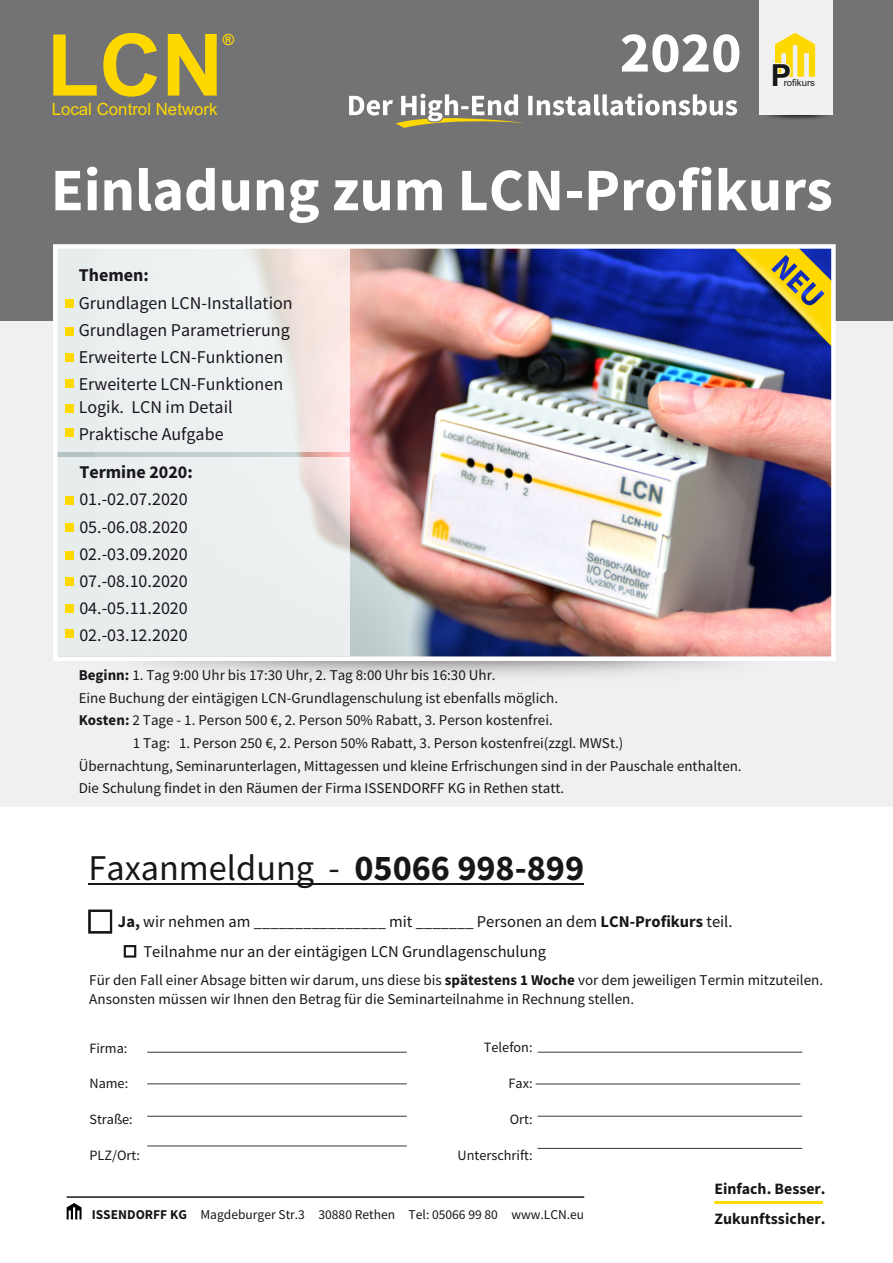
<style>
.page{position:relative;width:893px;height:1263px;background:#fff}
.page>*{position:absolute;margin:0;border:0;box-sizing:border-box;transform-origin:0 0}
.t1{font:700 86.1px "Arial";color:#ffd800}
.t2{font:700 60.3px "Source Sans Pro";color:#fff}
.t3{font:700 57.6px "Source Sans Pro";color:#fff}
.t4{font:36.3px "Source Sans Pro";color:#171716}
.t5{font:18px/27.2px "Source Sans Pro";color:#1a171c}
.t6{font:700 18px "Source Sans Pro";color:#1a171c}
.t7{font:16.8px "Arial";color:#ffd800}
.t8{font:16.5px "Source Sans Pro";color:#171716}
.t9{font:700 15.9px/29.8px "Source Sans Pro";letter-spacing:.005em;color:#171716}
.t10{font:700 15.45px "Arial";color:#ffd800}
.t11{font:15px/18.9px "Source Sans Pro";color:#171716}
.t12{font:15px "Source Sans Pro";color:#1a171c}
.t13{font:14.25px "Source Sans Pro";color:#171716}
.t14{font:13.5px "Source Sans Pro";color:#171716}
.t15{font:9.45px "Arial";color:#171716}
.s1{font-weight:700}
</style>
<div class="page">
<svg style="left:66px;top:909px;width:756px;height:311px"></svg>
<hr style="left:538px;top:1052px;width:264px;height:1px;background:#373837">
<hr style="left:536px;top:1084px;width:264px;height:1px;background:#373837">
<hr style="left:538px;top:1116px;width:264px;height:1px;background:#373837">
<hr style="left:147px;top:1146px;width:260px;height:1px;background:#373837">
<hr style="left:147px;top:1116px;width:260px;height:1px;background:#373837">
<hr style="left:147px;top:1083px;width:260px;height:1px;background:#373837">
<hr style="left:147px;top:1052px;width:260px;height:1px;background:#373837">
<hr style="left:538px;top:1148px;width:264px;height:1px;background:#373837">
<div style="left:88px;top:910px;width:24px;height:23px;border:2px solid #171716"></div>
<svg style="left:67px;top:1203px;width:15px;height:16px"></svg>
<hr style="left:67px;top:1196px;width:517px;height:2px;background:#171716">
<hr style="left:714px;top:1201px;width:109px;height:3px;background:#ffd800">
<div style="left:0;top:147px;width:893px;height:660px;background:#f0f0f0"></div>
<div style="left:0;top:0;width:893px;height:320px;background:#737375"></div>
<hr style="left:88px;top:883px;width:266px;height:2px;background:#171716">
<hr style="left:354px;top:883px;width:230px;height:2px;background:#171716">
<div style="left:124px;top:945px;width:12px;height:12px;border:2px solid #171716"></div>
<img style="left:95px;top:249px;width:736px;height:407px">
<img style="left:717px;top:249px;width:114px;height:114px">
<svg style="left:731px;top:249px;width:100px;height:101px;background:#606269"></svg>
<div style="left:53px;top:244px;width:783px;height:417px;border:4px solid #fff"></div>
<svg style="left:349px;top:94px;width:388px;height:34px"></svg>
<img style="left:768px;top:109px;width:65px;height:10px">
<div style="left:759px;top:0;width:73px;height:115px;background:#f1f1f1"></div>
<svg style="left:775px;top:33px;width:40px;height:43px"></svg>
<div style="left:57px;top:246px;width:292px;height:206px;background:#fff;opacity:.7"></div>
<div style="left:66px;top:299px;width:8px;height:9px;background:#ffd800"></div>
<div style="left:66px;top:327px;width:8px;height:9px;background:#ffd800"></div>
<div style="left:66px;top:354px;width:8px;height:8px;background:#ffd800"></div>
<div style="left:66px;top:380px;width:8px;height:8px;background:#ffd800"></div>
<div style="left:66px;top:404px;width:8px;height:8px;background:#ffd800"></div>
<div style="left:57px;top:458px;width:292px;height:198px;background:#ebeeee"></div>
<div style="left:66px;top:496px;width:8px;height:8px;background:#ffd800"></div>
<div style="left:66px;top:524px;width:8px;height:8px;background:#ffd800"></div>
<div style="left:66px;top:551px;width:8px;height:9px;background:#ffd800"></div>
<div style="left:66px;top:577px;width:8px;height:8px;background:#ffd800"></div>
<div style="left:66px;top:428px;width:8px;height:8px;background:#ffd800"></div>
<div style="left:66px;top:604px;width:8px;height:8px;background:#ffd800"></div>
<div style="left:66px;top:629px;width:8px;height:9px;background:#ffd800"></div>
<h1 class="t1" style="left:47px;top:33px;width:178px">LCN</h1>
<p class="t7" style="left:52px;top:103px;width:167px">Local Control Network</p>
<p class="t10" style="left:223px;top:34px;width:13px">®</p>
<h3 class="t3" style="left:620px;top:28px;width:173px">2020 <sub>P</sub></h3>
<p class="t15" style="left:784px;top:79px;width:33px">rofikurs</p>
<h2 class="t2" style="left:51px;top:165px;width:783px">Einladung zum LCN-Profikurs</h2>
<p class="t6" style="left:79px;top:268px;width:72px">Themen:</p>
<p class="t5" style="left:79px;top:290px;width:216px">Grundlagen LCN-Installation<br>Grundlagen Parametrierung<br>Erweiterte LCN-Funktionen<br>Erweiterte LCN-Funktionen</p>
<p class="t5" style="left:79px;top:394px;width:155px">Logik. LCN im Detail<br>Praktische Aufgabe</p>
<p class="t6" style="left:79px;top:465px;width:115px">Termine 2020:</p>
<p class="t5" style="left:79px;top:487px;width:110px;text-align:justify">01.-02.07.2020<br>05.-06.08.2020<br>02.-03.09.2020<br>07.-08.10.2020<br>04.-05.11.2020<br>02.-03.12.2020</p>
<p class="t12" style="left:79px;top:669px;width:418px"><span class="s1">Beginn:</span> 1. Tag 9:00 Uhr bis 17:30 Uhr, 2. Tag 8:00 Uhr bis 16:30 Uhr.</p>
<p class="t12" style="left:79px;top:691px;width:481px">Eine Buchung der eintägigen LCN-Grundlagenschulung ist ebenfalls möglich.</p>
<p class="t12" style="left:79px;top:714px;width:475px"><span class="s1">Kosten:</span> 2 Tage - 1. Person 500 €, 2. Person 50% Rabatt, 3. Person kostenfrei.</p>
<p class="t12" style="left:133px;top:737px;width:492px">1 Tag: 1. Person 250 €, 2. Person 50% Rabatt, 3. Person kostenfrei(zzgl. MWSt.)</p>
<p class="t11" style="left:79px;top:756px;width:664px;line-height:22.6px">Übernachtung, Seminarunterlagen, Mittagessen und kleine Erfrischungen sind in der Pauschale enthalten.<br>Die Schulung findet in den Räumen der Firma ISSENDORFF KG in Rethen statt.</p>
<h3 class="t4" style="left:88px;top:853px;width:497px">Faxanmeldung - <span class="s1">05066 998-899</span></h3>
<p class="t8" style="left:118px;top:914px;width:616px"><span class="s1">Ja,</span> wir nehmen am ________________ mit _______ Personen an dem <span class="s1">LCN-Profikurs</span> teil.</p>
<p class="t8" style="left:143px;top:944px;width:404px">Teilnahme nur an der eintägigen LCN Grundlagenschulung</p>
<p class="t11" style="left:89px;top:972px;width:735px">Für den Fall einer Absage bitten wir darum, uns diese bis <span class="s1">spätestens 1 Woche</span> vor dem jeweiligen Termin mitzuteilen.<br>Ansonsten müssen wir Ihnen den Betrag für die Seminarteilnahme in Rechnung stellen.</p>
<p class="t13" style="left:89px;top:1042px;width:40px">Firma:</p>
<p class="t13" style="left:89px;top:1078px;width:40px">Name:</p>
<p class="t13" style="left:89px;top:1113px;width:45px">Straße:</p>
<p class="t13" style="left:89px;top:1149px;width:52px">PLZ/Ort:</p>
<p class="t13" style="left:484px;top:1041px;width:50px">Telefon:</p>
<p class="t13" style="left:508px;top:1077px;width:26px">Fax:</p>
<p class="t13" style="left:510px;top:1113px;width:24px">Ort:</p>
<p class="t13" style="left:458px;top:1149px;width:77px">Unterschrift:</p>
<p class="t14" style="left:92px;top:1209px;width:494px"><span class="s1">ISSENDORFF KG</span> Magdeburger Str.3 30880 Rethen Tel: 05066 99 80 www.LCN.eu</p>
<p class="t9" style="left:714px;top:1175px;width:113px">Einfach. Besser.<br>Zukunftssicher.</p>
</div>
